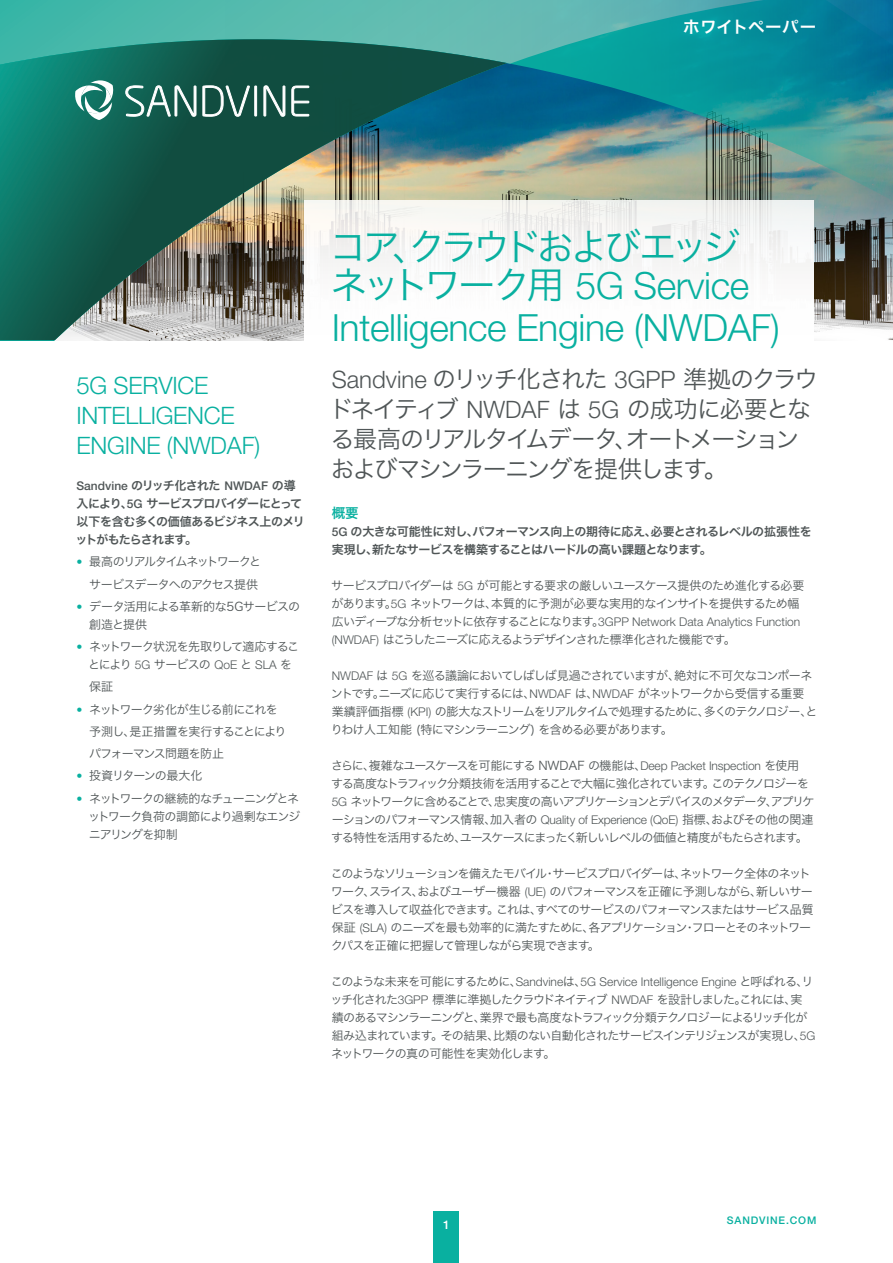
<style>
.page{position:relative;width:893px;height:1263px;background:#fff}
.page>*{position:absolute;margin:0;border:0;box-sizing:border-box;transform-origin:0 0}
.t1{font:300 37.5px/42px "Helvetica Neue LT Pro";letter-spacing:-.01em;color:#09b0a0}
.t2{font:37.5px "Hira Kaku Pro W3";letter-spacing:-.125em;color:#09b0a0}
.t3{font:24px/30px "Hira Kaku Pro W3";letter-spacing:-.09em;color:#505657}
.t4{font:300 24px/30px "Helvetica Neue LT Pro";letter-spacing:-.01em;color:#09b0a0}
.t5{font:16.5px "Hira Kaku Pro W6";letter-spacing:.015em;color:#fff}
.t6{font:13.5px "Hira Kaku Pro W6";color:#09b0a0}
.t7{font:12px/18px "Hira Kaku Pro W3";letter-spacing:-.075em;color:#505657}
.t8{font:12px/18px "Hira Kaku Pro W6";letter-spacing:-.045em;color:#505657}
.t9{font:300 12px "Helvetica Neue LT Pro";color:#505657}
.t10{font:12px/18px "Hira Kaku Pro W3";letter-spacing:-.04em;color:#505657}
.t11{font:500 12px "Helvetica Neue LT Pro";color:#505657}
.t12{font:500 12px "Helvetica Neue LT Pro";color:#fff}
.t13{font:500 10.5px "Helvetica Neue LT Pro";letter-spacing:.08em;color:#09b0a0}
.s1{font-family:"Hira Kaku Pro W6";font-weight:400}
.s2{font-family:"Helvetica Neue LT Pro";font-weight:500}
.s3{font-family:"Helvetica Neue LT Pro";font-weight:300;color:#09b0a0}
.s4{font-family:"Helvetica Neue LT Pro";font-weight:300}
.s5{font-family:"Hira Kaku Pro W3";font-weight:400}
</style>
<div class="page">
<div style="left:434px;top:1212px;width:25px;height:51px;background:#09b0a0"></div>
<img style="left:507px;top:53px;width:386px;height:287px">
<svg style="left:0;top:0;width:816px;height:67px;background:#3cada9"></svg>
<img style="left:816px;top:0;width:77px;height:53px">
<img style="left:0;top:39px;width:507px;height:301px">
<svg style="left:125px;top:85px;width:71px;height:33px"></svg>
<svg style="left:202px;top:85px;width:48px;height:32px"></svg>
<div style="left:255px;top:86px;width:2px;height:30px;border:1px solid #fff"></div>
<svg style="left:264px;top:85px;width:21px;height:32px"></svg>
<svg style="left:291px;top:86px;width:18px;height:30px"></svg>
<svg style="left:75px;top:80px;width:39px;height:40px"></svg>
<h3 class="t5" style="left:683px;top:12px;width:135px">ホワイトペーパー</h3>
<h2 class="t4" style="left:77px;top:370px;width:185px">5G SERVICE<br>INTELLIGENCE<br>ENGINE (NWDAF)</h2>
<p class="t11" style="left:77px;top:479px;width:221px">Sandvine <span class="s1">のリッチ化された</span> NWDAF <span class="s1">の導</span></p>
<p class="t8" style="left:76px;top:494px;width:231px">入により、<span class="s2">5G</span> サービスプロバイダーにとって以下を含む多くの価値あるビジネス上のメリットがもたらされます。</p>
<p class="t7" style="left:77px;top:550px;width:186px;line-height:22.2px;text-align:right"><span class="s3">•</span> 最高のリアルタイムネットワークとサービスデータへのアクセス提供</p>
<p class="t10" style="left:89px;top:597px;width:212px;text-indent:-13px"><span class="s3">•</span> データ活用による革新的な5Gサービスの創造と提供</p>
<p class="t7" style="left:77px;top:637px;width:224px;text-align:center"><span class="s3">•</span> ネットワーク状況を先取りして適応することにより <span class="s4">5G</span> サービスの <span class="s4">QoE</span> と <span class="s4">SLA</span> を</p>
<p class="t7" style="left:89px;top:677px;width:25px">保証</p>
<p class="t7" style="left:89px;top:697px;width:199px;line-height:22.2px;text-indent:-13px"><span class="s3">•</span> ネットワーク劣化が生じる前にこれを予測し、是正措置を実行することによりパフォーマンス問題を防止</p>
<p class="t7" style="left:77px;top:766px;width:127px"><span class="s3">•</span> 投資リターンの最大化</p>
<p class="t7" style="left:88px;top:788px;width:214px;text-align:justify;text-indent:-12px"><span class="s3">•</span> ネットワークの継続的なチューニングとネットワーク負荷の調節により過剰なエンジニアリングを抑制</p>
<h1 class="t2" style="left:329px;top:214px;width:412px">コア、クラウドおよびエッジ</h1>
<h1 class="t1" style="left:330px;top:264px;width:451px"><span class="s5">ネットワーク用</span> 5G Service<br>Intelligence Engine (NWDAF)</h1>
<h2 class="t3" style="left:329px;top:362px;width:490px"><span class="s4">Sandvine</span> のリッチ化された <span class="s4">3GPP</span> 準拠のクラウドネイティブ <span class="s4">NWDAF</span> は <span class="s4">5G</span> の成功に必要となる最高のリアルタイムデータ、オートメーションおよびマシンラーニングを提供します。</h2>
<p class="t6" style="left:332px;top:500px;width:28px">概要</p>
<p class="t8" style="left:332px;top:522px;width:482px"><span class="s2">5G</span> の大きな可能性に対し、パフォーマンス向上の期待に応え、必要とされるレベルの拡張性を実現し、新たなサービスを構築することはハードルの高い課題となります。</p>
<p class="t7" style="left:331px;top:575px;width:475px">サービスプロバイダーは <span class="s4">5G</span> が可能とする要求の厳しいユースケース提供のため進化する必要があります。<span class="s4">5G</span> ネットワークは、本質的に予測が必要な実用的なインサイトを提供するため幅</p>
<p class="t9" style="left:332px;top:614px;width:470px"><span class="s5">広いディープな分析セットに依存することになります。</span>3GPP Network Data Analytics Function</p>
<p class="t7" style="left:332px;top:629px;width:406px"><span class="s4">(NWDAF)</span> はこうしたニーズに応えるようデザインされた標準化された機能です。</p>
<p class="t7" style="left:331px;top:665px;width:488px"><span class="s4">NWDAF</span> は <span class="s4">5G</span> を巡る議論においてしばしば見過ごされていますが、絶対に不可欠なコンポーネントです。ニーズに応じて実行するには、<span class="s4">NWDAF</span> は、<span class="s4">NWDAF</span> がネットワークから受信する重要業績評価指標 <span class="s4">(KPI)</span> の膨大なストリームをリアルタイムで処理するために、多くのテクノロジー、とりわけ人工知能 (特にマシンラーニング) を含める必要があります。</p>
<p class="t7" style="left:331px;top:755px;width:485px">さらに、複雑なユースケースを可能にする NWDAF の機能は、<span class="s4">Deep Packet Inspection</span> を使用<br>する高度なトラフィック分類技術を活用することで大幅に強化されています。このテクノロジーを<span class="s4">5G</span> ネットワークに含めることで、忠実度の高いアプリケーションとデバイスのメタデータ、アプリケーションのパフォーマンス情報、加入者の <span class="s4">Quality of Experience (QoE)</span> 指標、およびその他の関連する特性を活用するため、ユースケースにまったく新しいレベルの価値と精度がもたらされます。</p>
<p class="t7" style="left:331px;top:863px;width:484px">このようなソリューションを備えたモバイル・サービスプロバイダーは、ネットワーク全体のネットワーク、スライス、およびユーザー機器 <span class="s4">(UE)</span> のパフォーマンスを正確に予測しながら、新しいサービスを導入して収益化できます。これは、すべてのサービスのパフォーマンスまたはサービス品質保証 <span class="s4">(SLA)</span> のニーズを最も効率的に満たすために、各アプリケーション・フローとそのネットワークパスを正確に把握して管理しながら実現できます。</p>
<p class="t9" style="left:331px;top:974px;width:484px"><span class="s5">このような未来を可能にするために、</span>Sandvine<span class="s5">は、</span>5G Service Intelligence Engine <span class="s5">と呼ばれる、リ</span></p>
<p class="t7" style="left:331px;top:989px;width:486px">ッチ化された<span class="s4">3GPP</span> 標準に準拠したクラウドネイティブ <span class="s4">NWDAF</span> を設計しました。これには、実績のあるマシンラーニングと、業界で最も高度なトラフィック分類テクノロジーによるリッチ化が組み込まれています。その結果、比類のない自動化されたサービスインテリジェンスが実現し、<span class="s4">5G</span>ネットワークの真の可能性を実効化します。</p>
<p class="t12" style="left:443px;top:1217px;width:8px">1</p>
<p class="t13" style="left:727px;top:1214px;width:91px">SANDVINE.COM</p>
</div>
